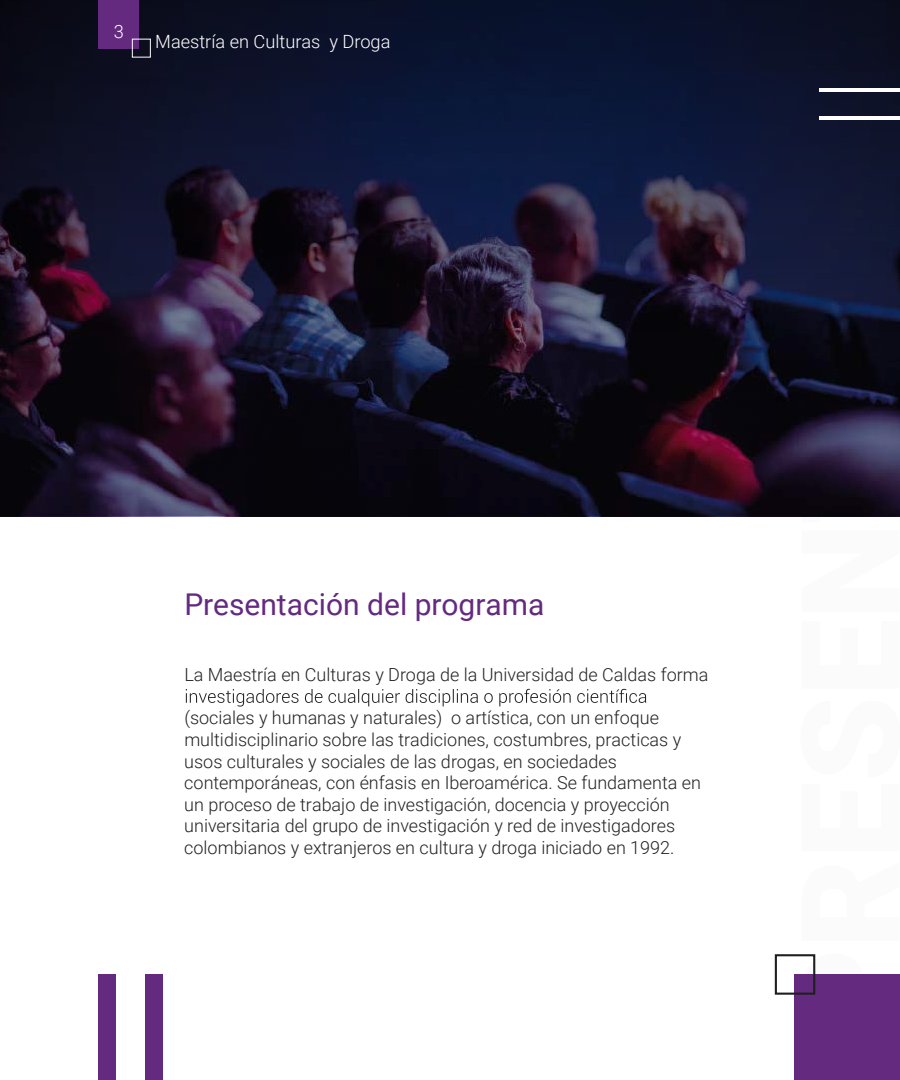
<style>
.page{position:relative;width:900px;height:1080px;background:#fff}
.page>*{position:absolute;margin:0;border:0;box-sizing:border-box;transform-origin:0 0}
.t1{font:30px "Roboto";color:#642a80}
.t2{font:300 18.2px "Roboto";color:#fff}
.t3{font:300 18px/21.6px "Roboto";color:#222}
</style>
<div class="page">
<svg style="left:0;top:354px;width:800px;height:162px;background:#140c1b"></svg>
<svg style="left:0;top:0;width:900px;height:354px;background:#161730"></svg>
<svg style="left:800px;top:268px;width:100px;height:249px;background:#19182f"></svg>
<div style="left:802px;top:232px;width:97px;height:23px;background:#131937"></div>
<div style="left:776px;top:133px;width:124px;height:85px;background:#111633"></div>
<div style="left:802px;top:39px;width:97px;height:82px;background:#0d1227"></div>
<hr style="left:819px;top:88px;width:81px;height:4px;background:#fff">
<hr style="left:819px;top:116px;width:81px;height:4px;background:#fff">
<div style="left:98px;top:0;width:41px;height:48px;background:#642a80"></div>
<div style="left:132px;top:39px;width:19px;height:18px;border:1px solid #fff"></div>
<div style="left:794px;top:974px;width:106px;height:106px;background:#642a80"></div>
<div style="left:775px;top:954px;width:40px;height:41px;border:2px solid #1e1f1e"></div>
<svg style="left:186px;top:689px;width:460px;height:18px"></svg>
<div style="left:98px;top:974px;width:18px;height:106px;background:#642a80"></div>
<div style="left:145px;top:974px;width:18px;height:106px;background:#642a80"></div>
<p class="t2" style="left:114px;top:19px;width:12px">3</p>
<p class="t2" style="left:155px;top:29px;width:237px">Maestría en Culturas y Droga</p>
<h1 class="t1" style="left:184px;top:583px;width:362px">Presentación del programa</h1>
<p class="t3" style="left:184px;top:663px;width:526px">La Maestría en Culturas y Droga de la Universidad de Caldas forma</p>
<p class="t3" style="left:184px;top:706px;width:518px">(sociales y humanas y naturales) o artística, con un enfoque multidisciplinario sobre las tradiciones, costumbres, practicas y usos culturales y sociales de las drogas, en sociedades contemporáneas, con énfasis en Iberoamérica. Se fundamenta en un proceso de trabajo de investigación, docencia y proyección universitaria del grupo de investigación y red de investigadores colombianos y extranjeros en cultura y droga iniciado en 1992.</p>
</div>
